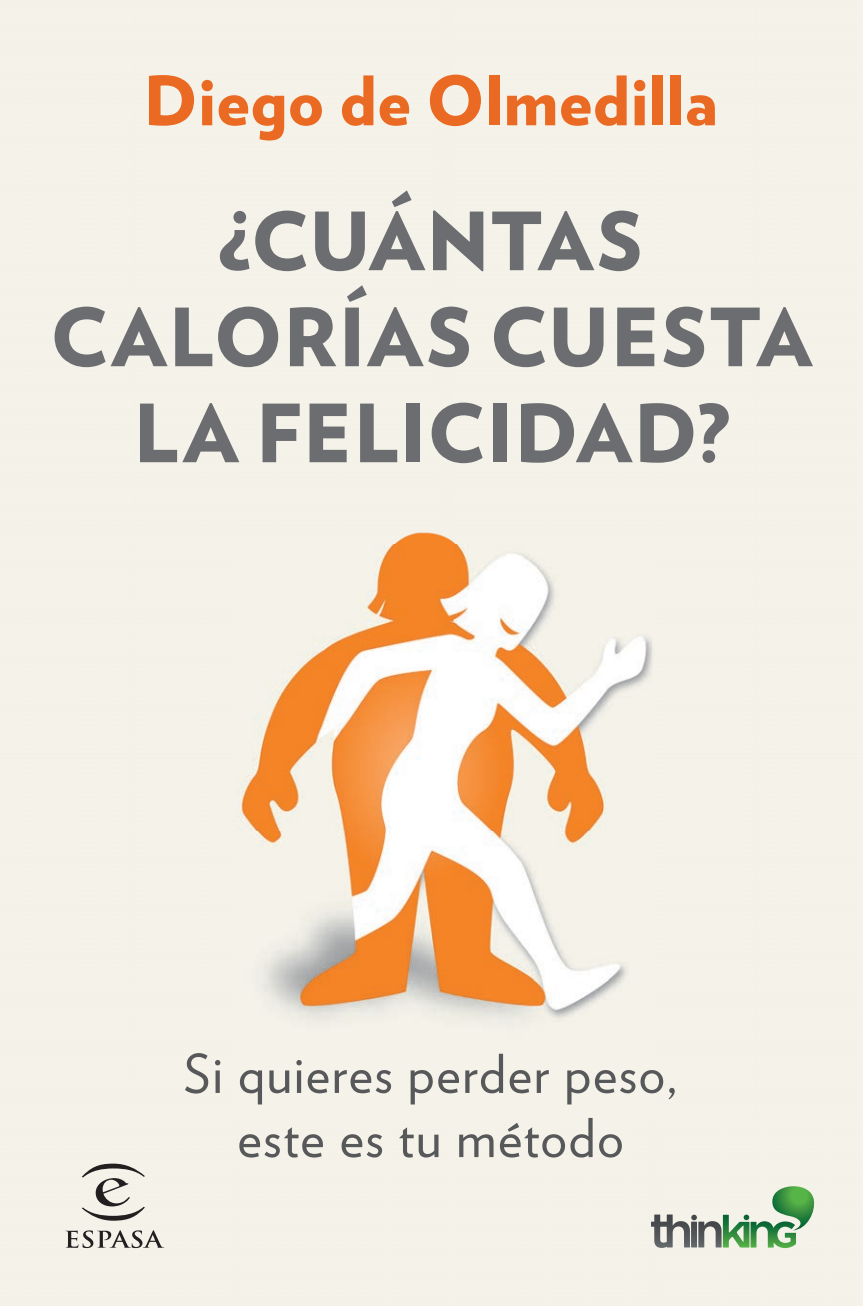
<style>
.page{position:relative;width:863px;height:1306px;background:#fff}
.page>*{position:absolute;margin:0;border:0;box-sizing:border-box;transform-origin:0 0}
.t1{font:900 80px/96px "Verlag";letter-spacing:.015em;color:#6c6d70;text-align:center}
.t2{font:900 68px "Verlag";letter-spacing:.005em;color:#eb6a23}
.t3{font:53.4px/64.2px "Verlag";letter-spacing:.02em;color:#57585a;text-align:center}
</style>
<div class="page">
<img style="left:0;top:0;width:863px;height:1306px">
<svg style="left:82px;top:1163px;width:63px;height:58px;background:#c6c3bc"></svg>
<svg style="left:65px;top:1230px;width:99px;height:18px;background:#b7b5ae"></svg>
<svg style="left:651px;top:1186px;width:164px;height:62px;background:#b3c7af"></svg>
<p class="t2" style="left:143px;top:71px;width:576px">Diego de Olmedilla</p>
<h1 class="t1" style="left:50px;top:198px;width:763px">¿CUÁNTAS<br>CALORÍAS CUESTA<br>LA FELICIDAD?</h1>
<p class="t3" style="left:184px;top:1045px;width:495px">Si quieres perder peso, este es tu método</p>
</div>
